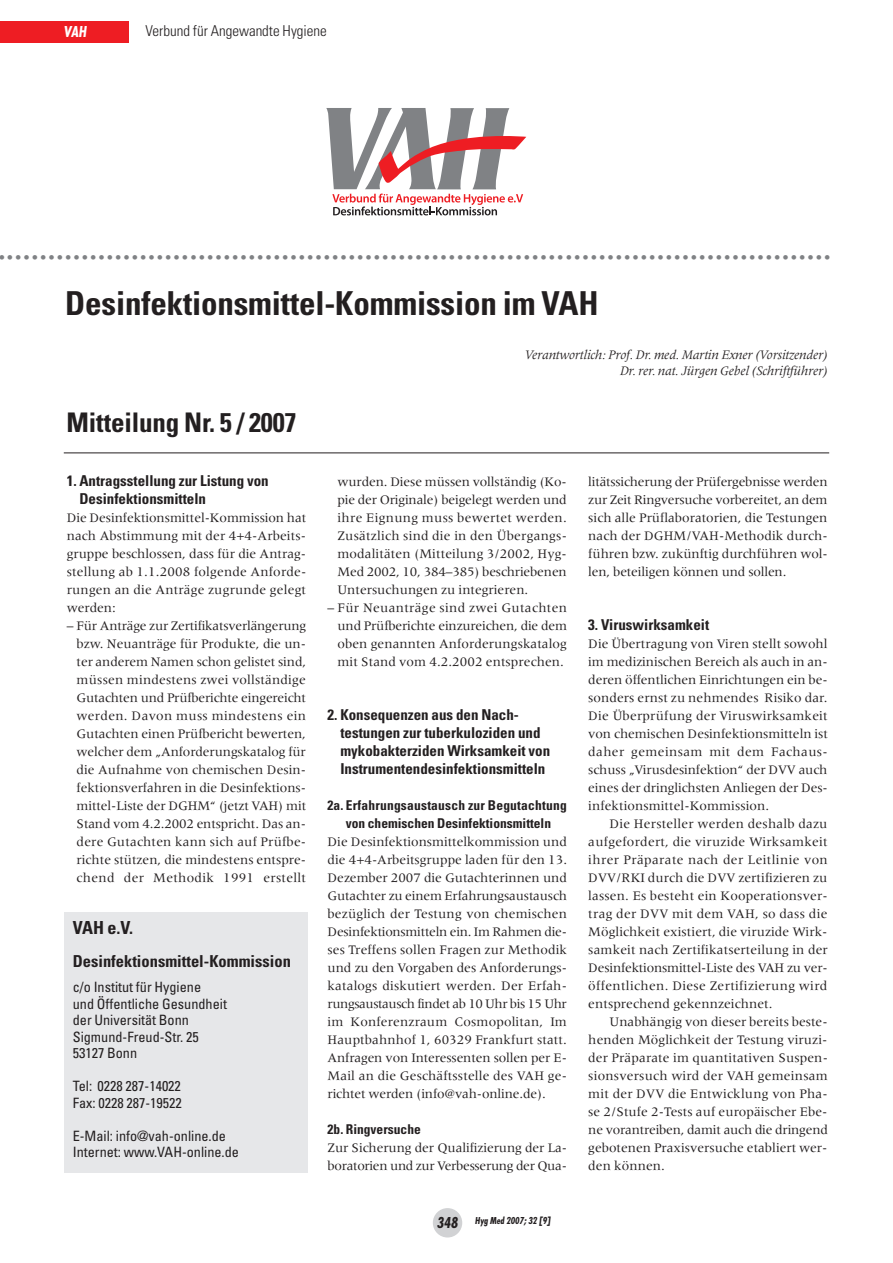
<style>
.page{position:relative;width:893px;height:1263px;background:#fff}
.page>*{position:absolute;margin:0;border:0;box-sizing:border-box;transform-origin:0 0}
.t1{font:700 condensed 33px "Univers";letter-spacing:-.005em;color:#231f20}
.t2{font:700 30px "Meridien";color:#808285}
.t3{font:700 condensed 27px "Univers";letter-spacing:-.005em;color:#231f20}
.t4{font:700 condensed 18px "Univers";color:#231f20}
.t5{font:700 condensed 16.5px "Univers";color:#231f20}
.t6{font:italic 700 condensed 16.5px "Futura T";color:#fff}
.t7{font:700 condensed 15px/18px "Univers";color:#231f20}
.t8{font:300 condensed 15px "Univers";color:#231f20}
.t9{font:condensed 14.25px/16.5px "Univers";color:#231f20}
.t10{font:13.5px/18px "Meridien";color:#231f20;text-align:justify}
.t11{font:italic 13.5px/16.5px "Meridien";letter-spacing:-.015em;color:#231f20;text-align:right}
.t12{font:700 condensed 13.5px/18px "Univers";color:#231f20;text-align:center}
.t13{font:italic 700 condensed 10.5px "Futura T";color:#231f20}
.s1{font-size:16.5px}
</style>
<div class="page">
<div style="left:433px;top:1208px;width:29px;height:29px;background:#d1d2d4;border-radius:50%"></div>
<div style="left:0;top:22px;width:129px;height:21px;background:#ee1d23"></div>
<svg style="left:326px;top:108px;width:200px;height:107px"></svg>
<div style="left:64px;top:912px;width:244px;height:261px;background:#e6e7e9"></div>
<hr style="left:64px;top:453px;width:765px;height:1px;background:#231f20">
<p class="t6" style="left:64px;top:22px;width:25px">VAH</p>
<p class="t8" style="left:146px;top:25px;width:183px">Verbund für Angewandte Hygiene</p>
<h2 class="t2" style="left:-3px;top:237px;width:835px">....................................................................................................</h2>
<h1 class="t1" style="left:65px;top:291px;width:535px">Desinfektionsmittel-Kommission im VAH</h1>
<p class="t11" style="left:525px;top:347px;width:304px">Verantwortlich: Prof. Dr. med. Martin Exner (Vorsitzender)<br>Dr. rer. nat. Jürgen Gebel (Schriftführer)</p>
<h3 class="t3" style="left:67px;top:412px;width:232px">Mitteilung Nr. 5 / 2007</h3>
<p class="t7" style="left:79px;top:473px;width:191px;text-indent:-13px">1. Antragsstellung zur Listung von<br>Desinfektionsmitteln</p>
<p class="t10" style="left:67px;top:510px;width:241px">Die Desinfektionsmittel-Kommission hat nach Abstimmung mit der 4+4-Arbeits&shy;gruppe beschlossen, dass für die Antrag&shy;stellung ab 1.1.2008 folgende Anforde&shy;rungen an die Anträge zugrunde gelegt werden:</p>
<p class="t10" style="left:77px;top:618px;width:231px;text-indent:-10px">– Für Anträge zur Zertifikatsverlängerung bzw. Neuanträge für Produkte, die un&shy;ter anderem Namen schon gelistet sind, müssen mindestens zwei vollständige Gutachten und Prüfberichte eingereicht werden. Davon muss mindestens ein Gutachten einen Prüfbericht bewerten, welcher dem „Anforderungskatalog für die Aufnahme von chemischen Desin&shy;fektionsverfahren in die Desinfektions&shy;mittel-Liste der DGHM“ (jetzt VAH) mit Stand vom 4.2.2002 entspricht. Das an&shy;dere Gutachten kann sich auf Prüfbe&shy;richte stützen, die mindestens entspre&shy;chend der Methodik 1991 erstellt</p>
<h3 class="t4" style="left:73px;top:921px;width:62px">VAH e.V.</h3>
<p class="t5" style="left:73px;top:955px;width:220px">Desinfektionsmittel-Kommission</p>
<p class="t9" style="left:73px;top:980px;width:156px">c/o Institut für Hygiene<br>und Öffentliche Gesundheit der Universität Bonn<br>Sigmund-Freud-Str. 25<br>53127 Bonn</p>
<p class="t9" style="left:73px;top:1079px;width:110px">Tel: 0228 287-14022<br>Fax: 0228 287-19522</p>
<p class="t9" style="left:73px;top:1128px;width:168px">E-Mail: info@vah-online.de<br>Internet: www.VAH-online.de</p>
<p class="t10" style="left:338px;top:474px;width:231px">wurden. Diese müssen vollständig (Ko&shy;pie der Originale) beigelegt werden und ihre Eignung muss bewertet werden.<br>Zusätzlich sind die in den Übergangs&shy;modalitäten (Mitteilung 3/2002, Hyg-Med 2002, 10, 384–385) beschriebenen Untersuchungen zu integrieren.</p>
<p class="t10" style="left:338px;top:600px;width:231px;text-indent:-10px">– Für Neuanträge sind zwei Gutachten und Prüfberichte einzureichen, die dem oben genannten Anforderungskatalog mit Stand vom 4.2.2002 entsprechen.</p>
<p class="t7" style="left:340px;top:707px;width:211px;text-indent:-13px">2. Konsequenzen aus den Nach&shy;testungen zur tuberkuloziden und mykobakterziden Wirksamkeit von Instrumentendesinfektionsmitteln</p>
<p class="t12" style="left:328px;top:797px;width:241px">2a. Erfahrungsaustausch zur Begutachtung von chemischen Desinfektionsmitteln</p>
<p class="t10" style="left:328px;top:834px;width:241px">Die Desinfektionsmittelkommission und die 4+4-Arbeitsgruppe laden für den 13.<br>Dezember 2007 die Gutachterinnen und Gutachter zu einem Erfahrungsaustausch bezüglich der Testung von chemischen Desinfektionsmitteln ein. Im Rahmen die&shy;ses Treffens sollen Fragen zur Methodik und zu den Vorgaben des Anforderungs&shy;katalogs diskutiert werden. Der Erfah&shy;rungsaustausch findet ab 10 Uhr bis 15 Uhr im Konferenzraum Cosmopolitan, Im Hauptbahnhof 1, 60329 Frankfurt statt.<br>Anfragen von Interessenten sollen per E-Mail an die Geschäftsstelle des VAH ge&shy;richtet werden (info@vah-online.de).</p>
<p class="t12" style="left:328px;top:1121px;width:95px">2b. Ringversuche</p>
<p class="t10" style="left:328px;top:1140px;width:241px">Zur Sicherung der Qualifizierung der La&shy;boratorien und zur Verbesserung der Qua-</p>
<p class="t13" style="left:437px;top:1214px;width:115px"><span class="s1">348</span> Hyg Med 2007; 32 [9]</p>
<p class="t10" style="left:588px;top:474px;width:241px">litätssicherung der Prüfergebnisse werden zur Zeit Ringversuche vorbereitet, an dem sich alle Prüflaboratorien, die Testungen nach der DGHM/VAH-Methodik durch&shy;führen bzw. zukünftig durchführen wol&shy;len, beteiligen können und sollen.</p>
<p class="t7" style="left:588px;top:617px;width:122px">3. Viruswirksamkeit</p>
<p class="t10" style="left:588px;top:636px;width:241px">Die Übertragung von Viren stellt sowohl im medizinischen Bereich als auch in an&shy;deren öffentlichen Einrichtungen ein be&shy;sonders ernst zu nehmendes Risiko dar.<br>Die Überprüfung der Viruswirksamkeit von chemischen Desinfektionsmitteln ist daher gemeinsam mit dem Fachaus&shy;schuss „Virusdesinfektion“ der DVV auch eines der dringlichsten Anliegen der Des&shy;infektionsmittel-Kommission.</p>
<p class="t10" style="left:588px;top:816px;width:241px;text-indent:21px">Die Hersteller werden deshalb dazu aufgefordert, die viruzide Wirksamkeit ihrer Präparate nach der Leitlinie von DVV/RKI durch die DVV zertifizieren zu lassen. Es besteht ein Kooperationsver&shy;trag der DVV mit dem VAH, so dass die Möglichkeit existiert, die viruzide Wirk&shy;samkeit nach Zertifikatserteilung in der Desinfektionsmittel-Liste des VAH zu ver&shy;öffentlichen. Diese Zertifizierung wird entsprechend gekennzeichnet.</p>
<p class="t10" style="left:588px;top:1014px;width:241px;text-indent:21px">Unabhängig von dieser bereits beste&shy;henden Möglichkeit der Testung viruzi&shy;der Präparate im quantitativen Suspen&shy;sionsversuch wird der VAH gemeinsam mit der DVV die Entwicklung von Pha&shy;se 2/Stufe 2-Tests auf europäischer Ebe&shy;ne vorantreiben, damit auch die dringend gebotenen Praxisversuche etabliert wer&shy;den können.</p>
</div>
